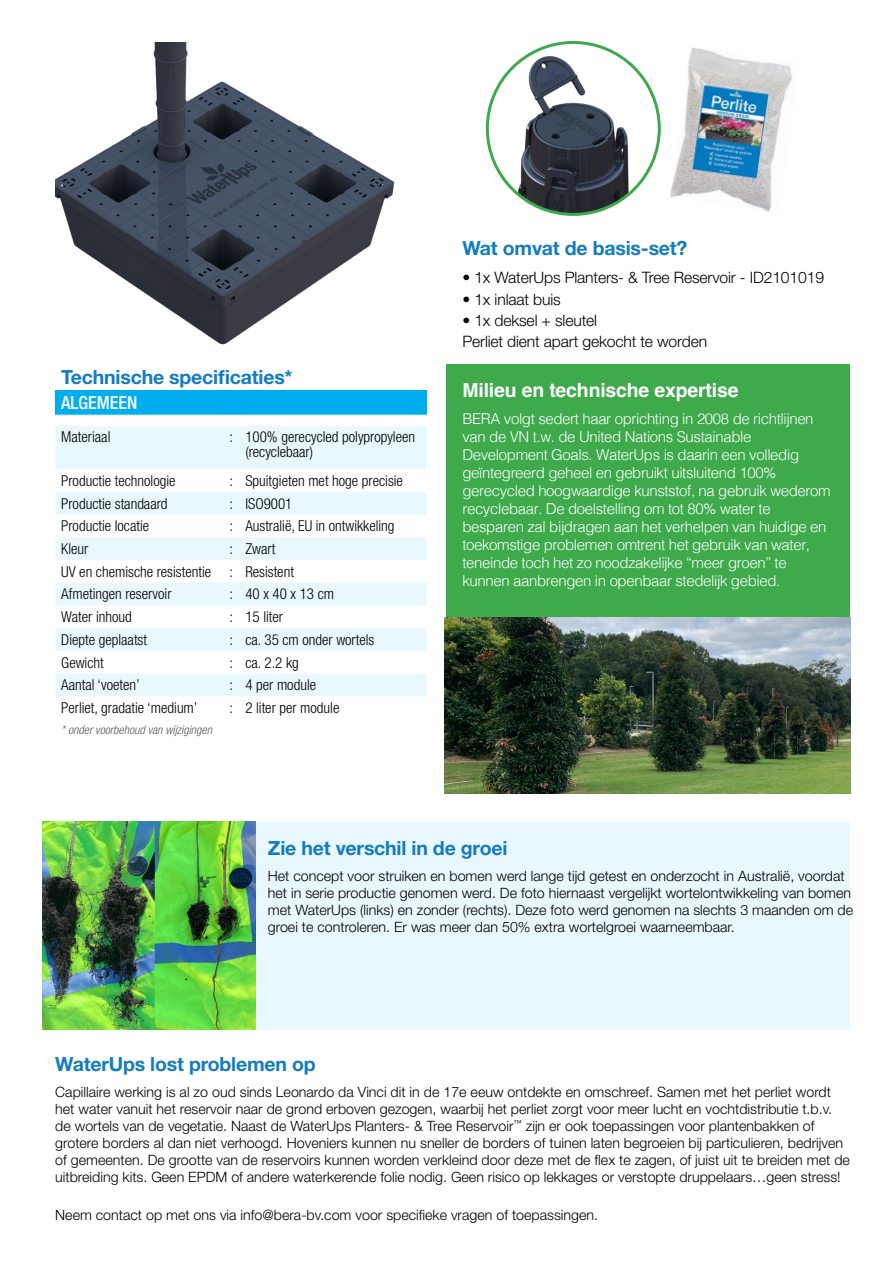
<style>
.page{position:relative;width:893px;height:1263px;background:#fff}
.page>*{position:absolute;margin:0;border:0;box-sizing:border-box;transform-origin:0 0}
.t1{font:700 19.5px "Helvetica Neue LT Std";letter-spacing:-.01em;color:#137cc1}
.t2{font:700 19.5px "Helvetica";letter-spacing:-.01em;color:#fff}
.t3{font:500 condensed 18px "Helvetica Neue LT Std";color:#fff}
.t4{font:300 15.75px/21px "Helvetica Neue LT Std";letter-spacing:-.01em;color:#000}
.t5{font:300 15px/18px "Helvetica";letter-spacing:-.025em;color:#fff}
.t6{font:300 condensed 15px/22.6px "Helvetica Neue LT Std";color:#000}
.t7{font:300 14.25px/17.1px "Helvetica Neue LT Std";color:#000}
.t8{font:italic 300 condensed 12px "Helvetica Neue LT Std";color:#58595b}
</style>
<div class="page">
<div style="left:43px;top:822px;width:807px;height:207px;background:#e9f7fe"></div>
<img style="left:670px;top:47px;width:122px;height:165px">
<img style="left:487px;top:45px;width:172px;height:169px">
<img style="left:55px;top:43px;width:340px;height:302px">
<div style="left:446px;top:364px;width:404px;height:254px;background:#3eaa4c"></div>
<div style="left:55px;top:390px;width:372px;height:25px;background:#00aeef"></div>
<svg style="left:55px;top:426px;width:372px;height:270px;fill:#e9f7fe"></svg>
<hr style="left:55px;top:415px;width:175px;height:1px;background:#d8e9d2">
<hr style="left:239px;top:415px;width:188px;height:1px;background:#d8e9d2">
<img style="left:445px;top:618px;width:405px;height:175px">
<img style="left:43px;top:822px;width:212px;height:207px">
<h1 class="t1" style="left:61px;top:365px;width:233px">Technische specificaties*</h1>
<p class="t3" style="left:61px;top:392px;width:78px">ALGEMEEN</p>
<p class="t6" style="left:61px;top:426px;width:51px">Materiaal</p>
<p class="t6" style="left:245px;top:429px;width:171px;line-height:15px;text-indent:-16px">: 100% gerecycled polypropyleen (recyclebaar)</p>
<p class="t6" style="left:61px;top:469px;width:116px">Productie technologie</p>
<p class="t6" style="left:230px;top:469px;width:175px">: Spuitgieten met hoge precisie</p>
<p class="t6" style="left:61px;top:492px;width:108px">Productie standaard</p>
<p class="t6" style="left:230px;top:492px;width:64px">: ISO9001</p>
<p class="t6" style="left:61px;top:515px;width:89px">Productie locatie</p>
<p class="t6" style="left:230px;top:515px;width:166px">: Australië, EU in ontwikkeling</p>
<p class="t6" style="left:61px;top:537px;width:29px">Kleur</p>
<p class="t6" style="left:61px;top:537px;width:234px;text-indent:168px">: Zwart<br>UV en chemische resistentie : Resistent<br>Afmetingen reservoir</p>
<p class="t6" style="left:230px;top:583px;width:106px">: 40 x 40 x 13 cm</p>
<p class="t6" style="left:61px;top:605px;width:72px">Water inhoud</p>
<p class="t6" style="left:230px;top:605px;width:55px">: 15 liter</p>
<p class="t6" style="left:61px;top:628px;width:87px">Diepte geplaatst</p>
<p class="t6" style="left:230px;top:628px;width:146px">: ca. 35 cm onder wortels</p>
<p class="t6" style="left:61px;top:651px;width:44px">Gewicht</p>
<p class="t6" style="left:230px;top:651px;width:71px">: ca. 2.2 kg</p>
<p class="t6" style="left:61px;top:674px;width:80px">Aantal ‘voeten’</p>
<p class="t6" style="left:230px;top:674px;width:88px">: 4 per module</p>
<p class="t6" style="left:61px;top:696px;width:138px">Perliet, gradatie ‘medium’</p>
<p class="t6" style="left:230px;top:696px;width:111px">: 2 liter per module</p>
<p class="t8" style="left:61px;top:723px;width:152px">* onder voorbehoud van wijzigingen</p>
<h1 class="t1" style="left:462px;top:236px;width:226px">Wat omvat de basis-set?</h1>
<p class="t4" style="left:462px;top:266px;width:363px">• 1x WaterUps Planters- &amp; Tree Reservoir - ID2101019</p>
<p class="t4" style="left:462px;top:288px;width:100px">• 1x inlaat buis</p>
<p class="t4" style="left:462px;top:310px;width:246px">• 1x deksel + sleutel<br>Perliet dient apart gekocht te worden</p>
<h1 class="t2" style="left:462px;top:378px;width:278px">Milieu en technische expertise</h1>
<p class="t5" style="left:462px;top:408px;width:370px">BERA volgt sedert haar oprichting in 2008 de richtlijnen van de VN t.w. de United Nations Sustainable Development Goals. WaterUps is daarin een volledig geïntegreerd geheel en gebruikt uitsluitend 100% gerecycled hoogwaardige kunststof, na gebruik wederom recyclebaar. De doelstelling om tot 80% water te besparen zal bijdragen aan het verhelpen van huidige en toekomstige problemen omtrent het gebruik van water, teneinde toch het zo noodzakelijke “meer groen” te kunnen aanbrengen in openbaar stedelijk gebied.</p>
<h1 class="t1" style="left:268px;top:836px;width:241px">Zie het verschil in de groei</h1>
<p class="t7" style="left:268px;top:867px;width:587px">Het concept voor struiken en bomen werd lange tijd getest en onderzocht in Australië, voordat het in serie productie genomen werd. De foto hiernaast vergelijkt wortelontwikkeling van bomen met WaterUps (links) en zonder (rechts). Deze foto werd genomen na slechts 3 maanden om de groei te controleren. Er was meer dan 50% extra wortelgroei waarneembaar.</p>
<h1 class="t1" style="left:55px;top:1052px;width:262px">WaterUps lost problemen op</h1>
<p class="t7" style="left:55px;top:1082px;width:796px">Capillaire werking is al zo oud sinds Leonardo da Vinci dit in de 17e eeuw ontdekte en omschreef. Samen met het perliet wordt het water vanuit het reservoir naar de grond erboven gezogen, waarbij het perliet zorgt voor meer lucht en vochtdistributie t.b.v. de wortels van de vegetatie. Naast de WaterUps Planters- &amp; Tree Reservoir<sup>™</sup> zijn er ook toepassingen voor plantenbakken of grotere borders al dan niet verhoogd. Hoveniers kunnen nu sneller de borders of tuinen laten begroeien bij particulieren, bedrijven of gemeenten. De grootte van de reservoirs kunnen worden verkleind door deze met de flex te zagen, of juist uit te breiden met de uitbreiding kits. Geen EPDM of andere waterkerende folie nodig. Geen risico op lekkages or verstopte druppelaars…geen stress!</p>
<p class="t7" style="left:55px;top:1206px;width:544px">Neem contact op met ons via info@bera-bv.com voor specifieke vragen of toepassingen.</p>
</div>
